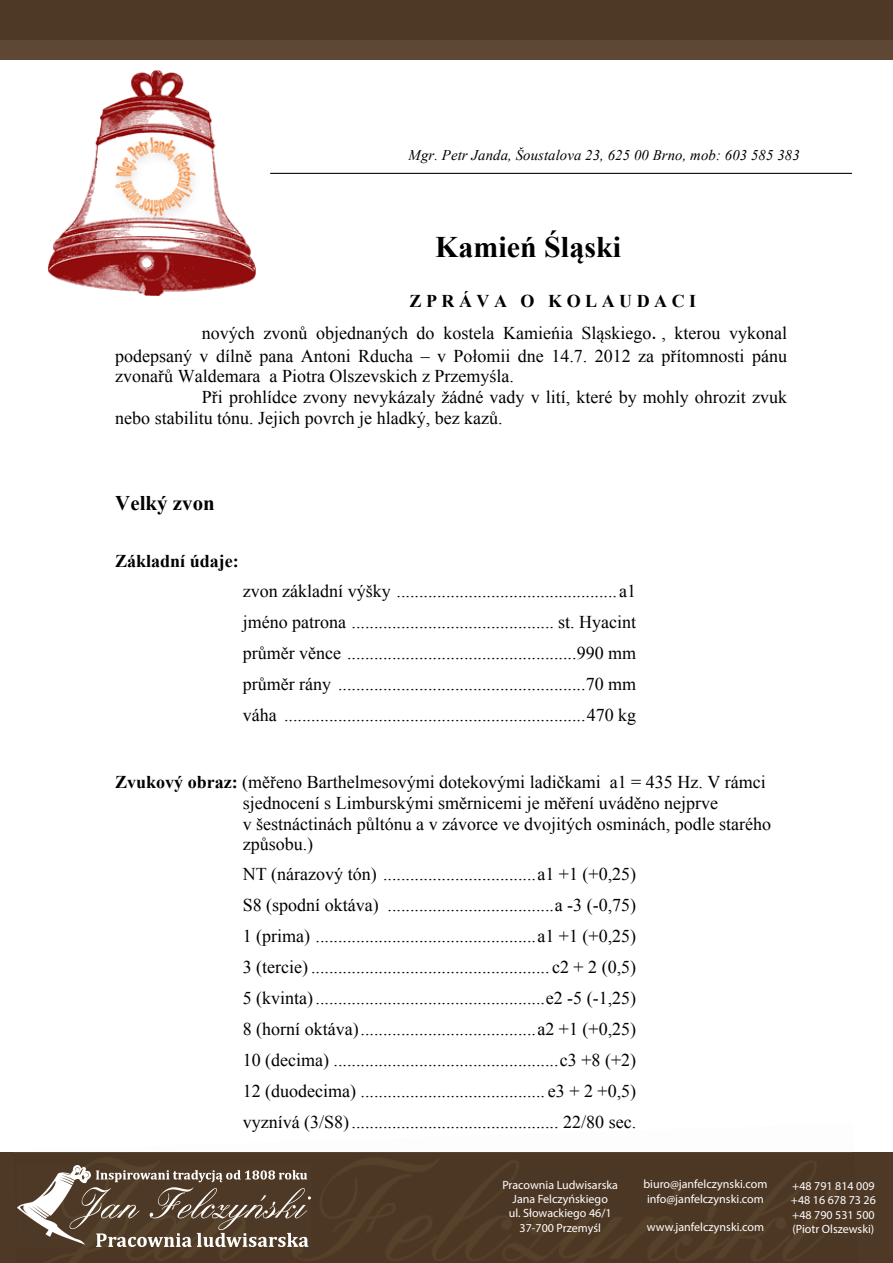
<style>
.page{position:relative;width:893px;height:1263px;background:#fff}
.page>*{position:absolute;margin:0;border:0;box-sizing:border-box;transform-origin:0 0}
.t1{font:700 29.85px "Times New Roman";color:#000}
.t2{font:700 20.85px "Times New Roman";letter-spacing:.005em;color:#000}
.t3{font:18px/31px "Times New Roman";color:#000}
.t4{font:700 18px "Times New Roman";color:#000}
.t5{font:italic 14.7px "Times New Roman";letter-spacing:.01em;color:#000}
.t6{font:12px/14.4px "Myriad Pro";color:#fff;text-align:center}
.s1{font-weight:700}
.s2{font-family:"Calibri";font-size:20.85px}
</style>
<div class="page">
<hr style="left:271px;top:173px;width:581px;height:1px;background:#000">
<img style="left:47px;top:70px;width:209px;height:227px">
<img style="left:108px;top:135px;width:95px;height:94px">
<svg style="left:115px;top:107px;width:141px;height:110px"></svg>
<div style="left:0;top:0;width:893px;height:40px;background:#4e3926"></div>
<div style="left:0;top:1152px;width:893px;height:111px;background:#4e3926"></div>
<img style="left:14px;top:1152px;width:838px;height:95px">
<img style="left:17px;top:1166px;width:293px;height:80px">
<div style="left:0;top:40px;width:893px;height:20px;background:#5f4735"></div>
<p class="t5" style="left:409px;top:145px;width:393px">Mgr. Petr Janda, !oustalova 23, 625 00 Brno, mob: 603 585 383</p>
<h1 class="t1" style="left:435px;top:226px;width:187px">Kamie! "l#ski</h1>
<p class="t3" style="left:202px;top:284px;width:587px;line-height:32.4px;text-indent:208px"><span class="s1">Z P R Á V A O K O L A U D A C I<br></span>nov!ch zvon" objednan!ch do kostela Kamie#ia Sl$skiego<span class="s2">"</span> , kterou vykonal</p>
<p class="t3" style="left:115px;top:340px;width:673px">podepsan! v díln% pana Antoni Rducha – v Po&amp;omii dne 14.7. 2012 za p'ítomnosti pánu</p>
<p class="t3" style="left:115px;top:360px;width:400px">zvona'" Waldemara a Piotra Olszevskich z Przemy(la.</p>
<p class="t3" style="left:202px;top:381px;width:587px">P'i prohlídce zvony nevykázaly )ádné vady v lití, které by mohly ohrozit zvuk</p>
<p class="t3" style="left:115px;top:402px;width:389px">nebo stabilitu tónu. Jejich povrch je hladk!, bez kaz".</p>
<p class="t2" style="left:115px;top:488px;width:101px">Velk$ zvon</p>
<p class="t4" style="left:115px;top:549px;width:125px">Základní údaje:</p>
<p class="t3" style="left:243px;top:575px;width:395px;text-align:justify">zvon základní v!*ky ................................................. a1 jméno patrona ............................................. st. Hyacint pr"m%r v%nce ...................................................990 mm pr"m%r rány .......................................................70 mm váha ...................................................................470 kg</p>
<p class="t3" style="left:243px;top:771px;width:530px;line-height:20.7px;text-indent:-128px"><span class="s1">Zvukov$ obraz:</span> (m%'eno Barthelmesov!mi dotekov!mi ladi+kami a1 = 435 Hz. V rámci sjednocení s Limbursk!mi sm%rnicemi je m%'ení uvád%no nejprve<br>v *estnáctinách p"ltónu a v závorce ve dvojit!ch osminách, podle starého zp"sobu.)</p>
<p class="t3" style="left:243px;top:858px;width:395px;text-align:justify">NT (nárazov! tón) ..................................a1 +1 (+0,25)<br>S8 (spodní oktáva) .....................................a -3 (-0,75)<br>1 (prima) .................................................a1 +1 (+0,25)<br>3 (tercie)..................................................... c2 + 2 (0,5)<br>5 (kvinta)...................................................e2 -5 (-1,25)<br>8 (horní oktáva).......................................a2 +1 (+0,25)<br>10 (decima) ..................................................c3 +8 (+2)<br>12 (duodecima) ......................................... e3 + 2 +0,5) vyznívá (3/S8).............................................. 22/80 sec.</p>
<p class="t6" style="left:502px;top:1177px;width:117px">Pracownia Ludwisarska<br>Jana Felczyńskiego<br>ul. Słowackiego 46/1<br>37-700 Przemyśl</p>
<p class="t6" style="left:643px;top:1177px;width:125px">biuro@janfelczynski.com info@janfelczynski.com</p>
<p class="t6" style="left:647px;top:1220px;width:119px">www.janfelczynski.com</p>
<p class="t6" style="left:791px;top:1178px;width:87px;text-align:justify">+48 791 814 009 +48 16 678 73 26 +48 790 531 500 (Piotr Olszewski)</p>
</div>
